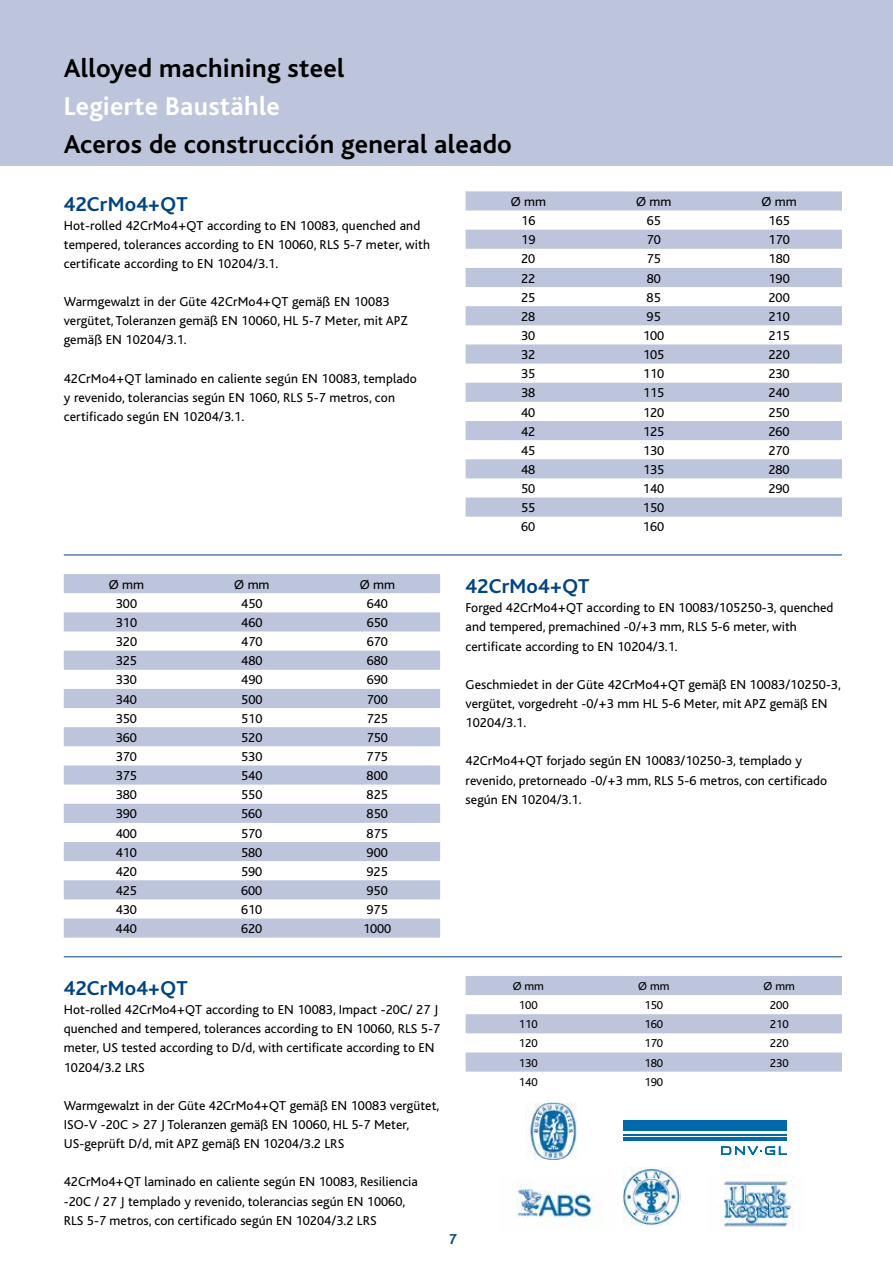
<style>
.page{position:relative;width:893px;height:1263px;background:#fff}
.page>*{position:absolute;margin:0;border:0;box-sizing:border-box;transform-origin:0 0}
.t1{font:700 27px "Kl Bliss";letter-spacing:.01em;color:#000}
.t2{font:700 27px "Kl Bliss";letter-spacing:.01em;color:#fff}
.t3{font:700 21px "Kl Bliss";letter-spacing:.01em;color:#004481}
.t4{font:700 15px "Kl Bliss";color:#004481}
.t5{font:13.5px/19.2px "Kl Bliss";letter-spacing:.005em;color:#000}
.t6{font:12px "Kl Bliss";color:#000}
</style>
<div class="page">
<div style="left:0;top:0;width:893px;height:166px;background:#bdc5dc"></div>
<svg style="left:466px;top:191px;width:376px;height:326px;fill:#bdc5dc"></svg>
<svg style="left:466px;top:976px;width:376px;height:95px"></svg>
<svg style="left:64px;top:574px;width:376px;height:364px;fill:#c2cadf"></svg>
<hr style="left:64px;top:956px;width:778px;height:1px;background:#004481">
<hr style="left:64px;top:555px;width:778px;height:1px;background:#004481">
<img style="left:516px;top:1183px;width:87px;height:43px">
<img style="left:723px;top:1175px;width:71px;height:52px">
<img style="left:623px;top:1167px;width:57px;height:58px">
<div style="left:624px;top:1120px;width:163px;height:10px;background:#0069a9"></div>
<hr style="left:624px;top:1134px;width:163px;height:2px;background:#0069a9">
<hr style="left:624px;top:1137px;width:163px;height:4px;background:#0069a9">
<svg style="left:721px;top:1146px;width:66px;height:9px"></svg>
<img style="left:525px;top:1102px;width:52px;height:58px">
<h1 class="t1" style="left:64px;top:54px;width:282px">Alloyed machining steel</h1>
<h1 class="t2" style="left:64px;top:92px;width:218px">Legierte Baustähle</h1>
<h1 class="t1" style="left:64px;top:130px;width:450px">Aceros de construcción general aleado</h1>
<h2 class="t3" style="left:64px;top:193px;width:125px">42CrMo4+QT</h2>
<p class="t5" style="left:64px;top:216px;width:368px">Hot-rolled 42CrMo4+QT according to EN 10083, quenched and tempered, tolerances according to EN 10060, RLS 5-7 meter, with certificate according to EN 10204/3.1.</p>
<p class="t5" style="left:64px;top:292px;width:346px">Warmgewalzt in der Güte 42CrMo4+QT gemäß EN 10083 vergütet, Toleranzen gemäß EN 10060, HL 5-7 Meter, mit APZ gemäß EN 10204/3.1.</p>
<p class="t5" style="left:64px;top:369px;width:355px">42CrMo4+QT laminado en caliente según EN 10083, templado y revenido, tolerancias según EN 1060, RLS 5-7 metros, con certificado según EN 10204/3.1.</p>
<p class="t5" style="left:511px;top:192px;width:37px">Ø mm</p>
<p class="t5" style="left:636px;top:192px;width:37px">Ø mm</p>
<p class="t5" style="left:762px;top:192px;width:37px">Ø mm</p>
<p class="t5" style="left:521px;top:211px;width:16px">16</p>
<p class="t5" style="left:647px;top:211px;width:16px">65</p>
<p class="t5" style="left:769px;top:211px;width:23px">165</p>
<p class="t5" style="left:521px;top:231px;width:16px">19</p>
<p class="t5" style="left:647px;top:231px;width:16px">70</p>
<p class="t5" style="left:769px;top:231px;width:23px">170</p>
<p class="t5" style="left:521px;top:250px;width:16px">20</p>
<p class="t5" style="left:647px;top:250px;width:16px">75</p>
<p class="t5" style="left:769px;top:250px;width:23px">180</p>
<p class="t5" style="left:521px;top:269px;width:16px">22</p>
<p class="t5" style="left:647px;top:269px;width:16px">80</p>
<p class="t5" style="left:769px;top:269px;width:23px">190</p>
<p class="t5" style="left:521px;top:288px;width:16px">25</p>
<p class="t5" style="left:647px;top:288px;width:16px">85</p>
<p class="t5" style="left:768px;top:288px;width:23px">200</p>
<p class="t5" style="left:521px;top:307px;width:16px">28</p>
<p class="t5" style="left:647px;top:307px;width:16px">95</p>
<p class="t5" style="left:768px;top:307px;width:23px">210</p>
<p class="t5" style="left:521px;top:326px;width:16px">30</p>
<p class="t5" style="left:643px;top:326px;width:23px">100</p>
<p class="t5" style="left:768px;top:326px;width:23px">215</p>
<p class="t5" style="left:521px;top:345px;width:16px">32</p>
<p class="t5" style="left:643px;top:345px;width:23px">105</p>
<p class="t5" style="left:768px;top:345px;width:23px">220</p>
<p class="t5" style="left:521px;top:364px;width:16px">35</p>
<p class="t5" style="left:643px;top:364px;width:23px">110</p>
<p class="t5" style="left:768px;top:364px;width:23px">230</p>
<p class="t5" style="left:521px;top:384px;width:16px">38</p>
<p class="t5" style="left:643px;top:384px;width:23px">115</p>
<p class="t5" style="left:768px;top:384px;width:23px">240</p>
<p class="t5" style="left:521px;top:403px;width:16px">40</p>
<p class="t5" style="left:643px;top:403px;width:23px">120</p>
<p class="t5" style="left:768px;top:403px;width:23px">250</p>
<p class="t5" style="left:521px;top:422px;width:16px">42</p>
<p class="t5" style="left:643px;top:422px;width:23px">125</p>
<p class="t5" style="left:768px;top:422px;width:23px">260</p>
<p class="t5" style="left:521px;top:441px;width:16px">45</p>
<p class="t5" style="left:643px;top:441px;width:23px">130</p>
<p class="t5" style="left:768px;top:441px;width:23px">270</p>
<p class="t5" style="left:521px;top:460px;width:16px">48</p>
<p class="t5" style="left:643px;top:460px;width:23px">135</p>
<p class="t5" style="left:768px;top:460px;width:23px">280</p>
<p class="t5" style="left:521px;top:479px;width:16px">50</p>
<p class="t5" style="left:643px;top:479px;width:23px">140</p>
<p class="t5" style="left:768px;top:479px;width:23px">290</p>
<p class="t5" style="left:521px;top:498px;width:16px">55</p>
<p class="t5" style="left:643px;top:498px;width:23px">150</p>
<p class="t5" style="left:521px;top:517px;width:16px">60</p>
<p class="t5" style="left:643px;top:517px;width:23px">160</p>
<p class="t5" style="left:109px;top:575px;width:37px">Ø mm</p>
<p class="t5" style="left:234px;top:575px;width:37px">Ø mm</p>
<p class="t5" style="left:360px;top:575px;width:37px">Ø mm</p>
<p class="t5" style="left:116px;top:594px;width:23px">300</p>
<p class="t5" style="left:241px;top:594px;width:23px">450</p>
<p class="t5" style="left:367px;top:594px;width:23px">640</p>
<p class="t5" style="left:116px;top:613px;width:23px">310</p>
<p class="t5" style="left:241px;top:613px;width:23px">460</p>
<p class="t5" style="left:367px;top:613px;width:23px">650</p>
<p class="t5" style="left:116px;top:632px;width:23px">320</p>
<p class="t5" style="left:241px;top:632px;width:23px">470</p>
<p class="t5" style="left:367px;top:632px;width:23px">670</p>
<p class="t5" style="left:116px;top:651px;width:23px">325</p>
<p class="t5" style="left:241px;top:651px;width:23px">480</p>
<p class="t5" style="left:367px;top:651px;width:23px">680</p>
<p class="t5" style="left:116px;top:671px;width:23px">330</p>
<p class="t5" style="left:241px;top:671px;width:23px">490</p>
<p class="t5" style="left:367px;top:671px;width:23px">690</p>
<p class="t5" style="left:116px;top:690px;width:23px">340</p>
<p class="t5" style="left:241px;top:690px;width:23px">500</p>
<p class="t5" style="left:367px;top:690px;width:23px">700</p>
<p class="t5" style="left:116px;top:709px;width:23px">350</p>
<p class="t5" style="left:241px;top:709px;width:23px">510</p>
<p class="t5" style="left:367px;top:709px;width:23px">725</p>
<p class="t5" style="left:116px;top:728px;width:23px">360</p>
<p class="t5" style="left:241px;top:728px;width:23px">520</p>
<p class="t5" style="left:367px;top:728px;width:23px">750</p>
<p class="t5" style="left:116px;top:747px;width:23px">370</p>
<p class="t5" style="left:241px;top:747px;width:23px">530</p>
<p class="t5" style="left:367px;top:747px;width:23px">775</p>
<p class="t5" style="left:116px;top:766px;width:23px">375</p>
<p class="t5" style="left:241px;top:766px;width:23px">540</p>
<p class="t5" style="left:367px;top:766px;width:23px">800</p>
<p class="t5" style="left:116px;top:785px;width:23px">380</p>
<p class="t5" style="left:241px;top:785px;width:23px">550</p>
<p class="t5" style="left:367px;top:785px;width:23px">825</p>
<p class="t5" style="left:116px;top:805px;width:23px">390</p>
<p class="t5" style="left:241px;top:805px;width:23px">560</p>
<p class="t5" style="left:367px;top:805px;width:23px">850</p>
<p class="t5" style="left:116px;top:824px;width:23px">400</p>
<p class="t5" style="left:241px;top:824px;width:23px">570</p>
<p class="t5" style="left:367px;top:824px;width:23px">875</p>
<p class="t5" style="left:116px;top:843px;width:23px">410</p>
<p class="t5" style="left:241px;top:843px;width:23px">580</p>
<p class="t5" style="left:367px;top:843px;width:23px">900</p>
<p class="t5" style="left:116px;top:862px;width:23px">420</p>
<p class="t5" style="left:241px;top:862px;width:23px">590</p>
<p class="t5" style="left:367px;top:862px;width:23px">925</p>
<p class="t5" style="left:116px;top:881px;width:23px">425</p>
<p class="t5" style="left:241px;top:881px;width:23px">600</p>
<p class="t5" style="left:367px;top:881px;width:23px">950</p>
<p class="t5" style="left:116px;top:900px;width:23px">430</p>
<p class="t5" style="left:241px;top:900px;width:23px">610</p>
<p class="t5" style="left:367px;top:900px;width:23px">975</p>
<p class="t5" style="left:116px;top:919px;width:23px">440</p>
<p class="t5" style="left:241px;top:919px;width:23px">620</p>
<p class="t5" style="left:363px;top:919px;width:30px">1000</p>
<h2 class="t3" style="left:466px;top:575px;width:125px">42CrMo4+QT</h2>
<p class="t5" style="left:466px;top:599px;width:369px">Forged 42CrMo4+QT according to EN 10083/105250-3, quenched and tempered, premachined -0/+3 mm, RLS 5-6 meter, with certificate according to EN 10204/3.1.</p>
<p class="t5" style="left:466px;top:675px;width:377px">Geschmiedet in der Güte 42CrMo4+QT gemäß EN 10083/10250-3, vergütet, vorgedreht -0/+3 mm HL 5-6 Meter, mit APZ gemäß EN<br>10204/3.1.</p>
<p class="t5" style="left:466px;top:752px;width:363px">42CrMo4+QT forjado según EN 10083/10250-3, templado y revenido, pretorneado -0/+3 mm, RLS 5-6 metros, con certificado según EN 10204/3.1.</p>
<h2 class="t3" style="left:64px;top:977px;width:125px">42CrMo4+QT</h2>
<p class="t5" style="left:64px;top:1000px;width:378px">Hot-rolled 42CrMo4+QT according to EN 10083, Impact -20C/ 27 J quenched and tempered, tolerances according to EN 10060, RLS 5-7 meter, US tested according to D/d, with certificate according to EN 10204/3.2 LRS</p>
<p class="t5" style="left:64px;top:1096px;width:377px">Warmgewalzt in der Güte 42CrMo4+QT gemäß EN 10083 vergütet,<br>ISO-V -20C &gt; 27 J Toleranzen gemäß EN 10060, HL 5-7 Meter,<br>US-geprüft D/d, mit APZ gemäß EN 10204/3.2 LRS</p>
<p class="t5" style="left:64px;top:1173px;width:356px">42CrMo4+QT laminado en caliente según EN 10083, Resiliencia -20C / 27 J templado y revenido, tolerancias según EN 10060,<br>RLS 5-7 metros, con certificado según EN 10204/3.2 LRS</p>
<p class="t4" style="left:449px;top:1231px;width:10px">7</p>
<p class="t6" style="left:513px;top:980px;width:33px">Ø mm</p>
<p class="t6" style="left:638px;top:980px;width:33px">Ø mm</p>
<p class="t6" style="left:764px;top:980px;width:33px">Ø mm</p>
<p class="t6" style="left:519px;top:999px;width:20px">100</p>
<p class="t6" style="left:644px;top:999px;width:20px">150</p>
<p class="t6" style="left:770px;top:999px;width:20px">200</p>
<p class="t6" style="left:519px;top:1018px;width:20px">110</p>
<p class="t6" style="left:644px;top:1018px;width:20px">160</p>
<p class="t6" style="left:770px;top:1018px;width:20px">210</p>
<p class="t6" style="left:519px;top:1037px;width:20px">120</p>
<p class="t6" style="left:644px;top:1037px;width:20px">170</p>
<p class="t6" style="left:770px;top:1037px;width:20px">220</p>
<p class="t6" style="left:519px;top:1056px;width:20px">130</p>
<p class="t6" style="left:644px;top:1056px;width:20px">180</p>
<p class="t6" style="left:770px;top:1056px;width:20px">230</p>
<p class="t6" style="left:519px;top:1075px;width:20px">140</p>
<p class="t6" style="left:644px;top:1075px;width:20px">190</p>
</div>
